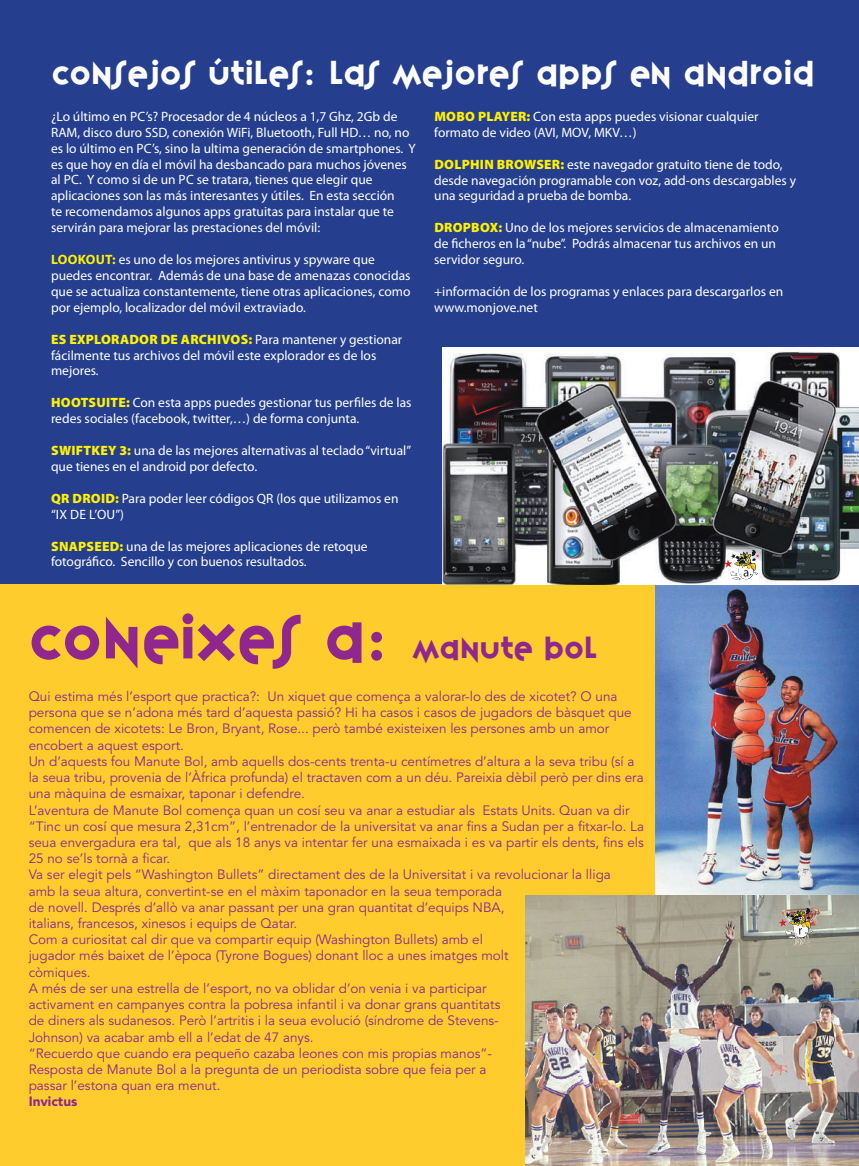
<style>
.page{position:relative;width:859px;height:1166px;background:#fff}
.page>*{position:absolute;margin:0;border:0;box-sizing:border-box;transform-origin:0 0}
.t1{font:54px "Variex";color:#8f278f}
.t2{font:29.25px "Variex";color:#fff}
.t3{font:13.5px/16.2px "Avenir LT Std";color:#8f278f}
.t4{font:13.5px/15.9px "Myriad Pro";color:#fff}
.t5{font:900 13.5px "Avenir LT Std";color:#8f278f}
.t6{font:700 13.5px "Myriad Pro";color:#fff101}
.s1{font-weight:900;color:#fff101}
.s2{font-weight:700;color:#fff101}
.s3{font-size:27px}
</style>
<div class="page">
<div style="left:0;top:0;width:859px;height:585px;background:#253f8e"></div>
<div style="left:0;top:584px;width:859px;height:581px;background:#fecd2d"></div>
<img style="left:656px;top:584px;width:203px;height:310px">
<img style="left:525px;top:894px;width:334px;height:271px">
<img style="left:442px;top:348px;width:417px;height:236px">
<svg style="left:724px;top:550px;width:35px;height:30px"></svg>
<svg style="left:779px;top:908px;width:35px;height:30px"></svg>
<h2 class="t2" style="left:51px;top:52px;width:765px">Consejos útiles: las mejores apps en android</h2>
<p class="t4" style="left:51px;top:108px;width:366px">¿Lo último en pc’s? Procesador de 4 núcleos a 1,7 Ghz, 2Gb de RAM, disco duro SSD, conexión WiFi, Bluetooth, Full HD… no, no es lo último en pc’s, sino la ultima generación de smartphones. Y es que hoy en día el móvil ha desbancado para muchos jóvenes al pc. Y como si de un pc se tratara, tienes que elegir que aplicaciones son las más interesantes y útiles. En esta sección<br>te recomendamos algunos apps gratuitas para instalar que te servirán para mejorar las prestaciones del móvil:</p>
<p class="t6" style="left:51px;top:250px;width:10px">LOO</p>
<p class="t6" style="left:78px;top:250px;width:18px">KOUT</p>
<p class="t4" style="left:434px;top:108px;width:326px"><span class="s1">MOBO PLAYER:</span> Con esta apps puedes visionar cualquier formato de video (AVI, MOV, MKV…)</p>
<p class="t4" style="left:434px;top:156px;width:363px"><span class="s1">DOLPH IN BROWSER:</span> este navegador gratuito tiene de todo, desde navegación programable con voz, add-ons descargables y una seguridad a prueba de bomba.</p>
<p class="t4" style="left:434px;top:219px;width:346px"><span class="s1">DROPBOX:</span> Uno de los mejores servicios de almacenamiento de ficheros en la “nube”. Podrás almacenar tus archivos en un servidor seguro.</p>
<p class="t4" style="left:434px;top:283px;width:350px">+información de los programas y enlaces para descargarlos en www.monjove.net</p>
<p class="t4" style="left:51px;top:251px;width:361px;text-indent:61px"><span class="s2">:</span> es uno de los mejores antivirus y spyware que puedes encontrar. Además de una base de amenazas conocidas que se actualiza constantemente, tiene otras aplicaciones, como por ejemplo, localizador del móvil extraviado.</p>
<p class="t4" style="left:51px;top:331px;width:353px"><span class="s1">ES EXPLORADOR DE ARCHIVOS:</span> Para mantener y gestionar fácilmente tus archivos del móvil este explorador es de los mejores.</p>
<p class="t4" style="left:51px;top:394px;width:362px"><span class="s1">HOOTSUITE:</span> Con esta apps puedes gestionar tus perfiles de las redes sociales (facebook, twitter,…) de forma conjunta.</p>
<p class="t4" style="left:51px;top:442px;width:362px"><span class="s1">SWIFTKEY 3:</span> una de las mejores alternativas al teclado “virtual” que tienes en el android por defecto.</p>
<p class="t4" style="left:51px;top:490px;width:349px"><span class="s1">QR DROID:</span> Para poder leer códigos QR (los que utilizamos en “ix de l’ou”)</p>
<p class="t4" style="left:51px;top:537px;width:318px"><span class="s1">SNAPSEED:</span> una de las mejores aplicaciones de retoque fotográfico. Sencillo y con buenos resultados.</p>
<h1 class="t1" style="left:29px;top:599px;width:570px">Coneixes a: <span class="s3">manute bol</span></h1>
<p class="t3" style="left:29px;top:688px;width:617px">Qui estima més l’esport que practica?: Un xiquet que comença a valorar-lo des de xicotet? O una persona que se n’adona més tard d’aquesta passió? Hi ha casos i casos de jugadors de bàsquet que comencen de xicotets: Le Bron, Bryant, Rose... però també existeixen les persones amb un amor encobert a aquest esport.<br>Un d’aquests fou Manute Bol, amb aquells dos-cents trenta-u centímetres d’altura a la seva tribu (sí a la seua tribu, provenia de l’Àfrica profunda) el tractaven com a un déu. Pareixia dèbil però per dins era una màquina de esmaixar, taponar i defendre.<br>L’aventura de Manute Bol comença quan un cosí seu va anar a estudiar als Estats Units. Quan va dir “Tinc un cosí que mesura 2,31cm”, l’entrenador de la universitat va anar fins a Sudan per a fitxar-lo. La seua envergadura era tal, que als 18 anys va intentar fer una esmaixada i es va partir els dents, fins els 25 no se’ls tornà a ficar.<br>Va ser elegit pels “Washington Bullets” directament des de la Universitat i va revolucionar la lliga<br>amb la seua altura, convertint-se en el màxim taponador en la seua temporada<br>de novell. Després d’allò va anar passant per una gran quantitat d’equips NBA,<br>italians, francesos, xinesos i equips de Qatar.<br>Com a curiositat cal dir que va compartir equip (Washington Bullets) amb el<br>jugador més baixet de l’època (Tyrone Bogues) donant lloc a unes imatges molt<br>còmiques.<br>A més de ser una estrella de l’esport, no va oblidar d’on venia i va participar<br>activament en campanyes contra la pobresa infantil i va donar grans quantitats<br>de diners als sudanesos. Però l’artritis i la seua evolució (síndrome de Stevens-<br>Johnson) va acabar amb ell a l’edat de 47 anys.<br>“Recuerdo que cuando era pequeño cazaba leones con mis propias manos”-<br>Resposta de Manute Bol a la pregunta de un periodista sobre que feia per a<br>passar l’estona quan era menut.</p>
<p class="t5" style="left:29px;top:1093px;width:50px">Invictus</p>
</div>
